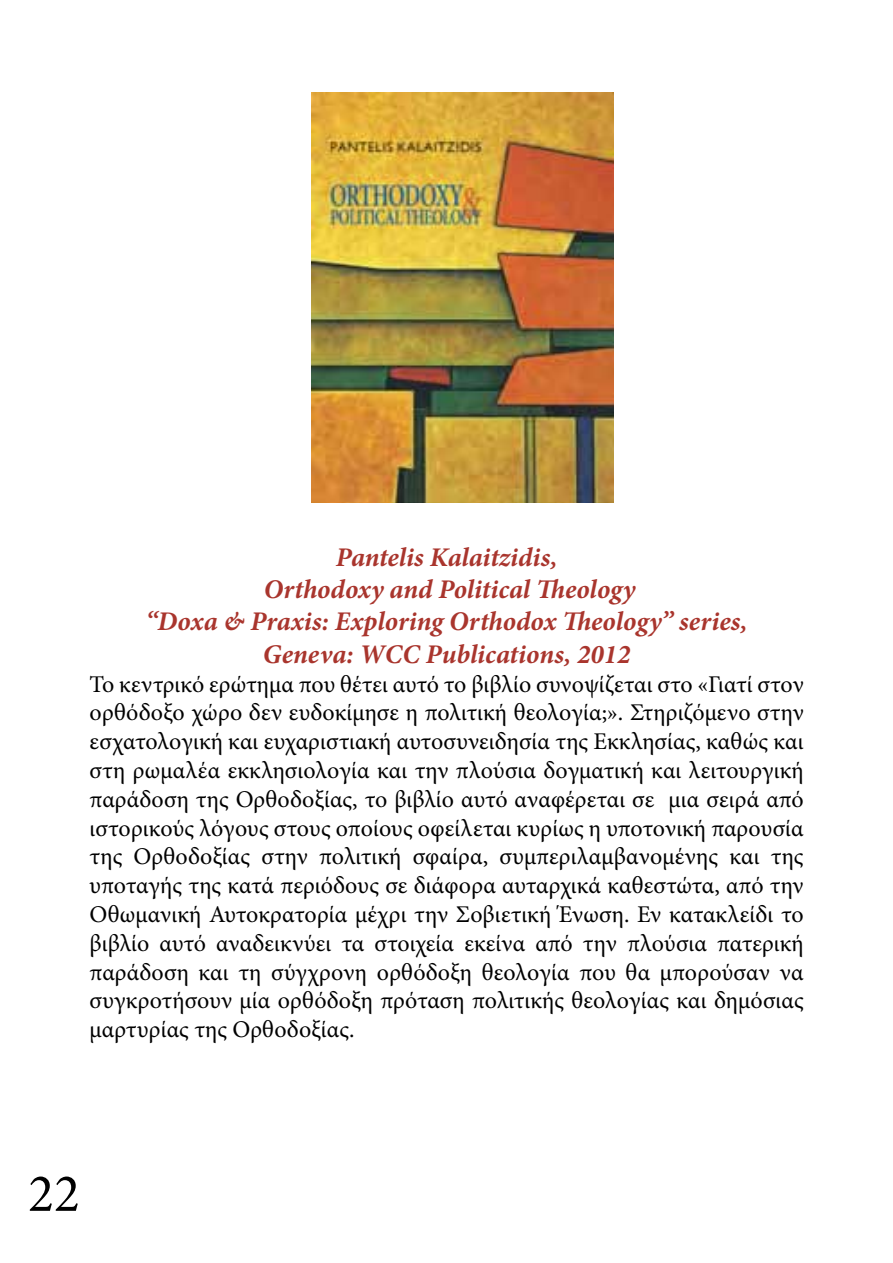
<style>
.page{position:relative;width:893px;height:1263px;background:#fff}
.page>*{position:absolute;margin:0;border:0;box-sizing:border-box;transform-origin:0 0}
.t1{font:54px "Minion Pro";color:#000}
.t2{font:italic 700 27px/32.4px "Minion Pro";color:#a9352d;text-align:center}
.t3{font:24px/28.8px "Minion Pro";color:#000;text-align:justify}
</style>
<div class="page">
<img style="left:311px;top:92px;width:302px;height:411px">
<p class="t2" style="left:146px;top:540px;width:603px">Pantelis Kalaitzidis,<br>Orthodoxy and Political Theology<br>“Doxa &amp; Praxis: Exploring Orthodox Theology” series, Geneva: WCC Publications, 2012</p>
<p class="t3" style="left:90px;top:670px;width:716px">Το κεντρικό ερώτημα που θέτει αυτό το βιβλίο συνοψίζεται στο «Γιατί στον ορθόδοξο χώρο δεν ευδοκίμησε η πολιτική θεολογία;». Στηριζόμενο στην εσχατολογική και ευχαριστιακή αυτοσυνειδησία της Εκκλησίας, καθώς και στη ρωμαλέα εκκλησιολογία και την πλούσια δογματική και λειτουργική παράδοση της Ορθοδοξίας, το βιβλίο αυτό αναφέρεται σε μια σειρά από ιστορικούς λόγους στους οποίους οφείλεται κυρίως η υποτονική παρουσία της Ορθοδοξίας στην πολιτική σφαίρα, συμπεριλαμβανομένης και της υποταγής της κατά περιόδους σε διάφορα αυταρχικά καθεστώτα, από την Οθωμανική Αυτοκρατορία μέχρι την Σοβιετική Ένωση. Εν κατακλείδι το βιβλίο αυτό αναδεικνύει τα στοιχεία εκείνα από την πλούσια πατερική παράδοση και τη σύγχρονη ορθόδοξη θεολογία που θα μπορούσαν να συγκροτήσουν μία ορθόδοξη πρόταση πολιτικής θεολογίας και δημόσιας μαρτυρίας της Ορθοδοξίας.</p>
<h1 class="t1" style="left:28px;top:1157px;width:53px">22</h1>
</div>
